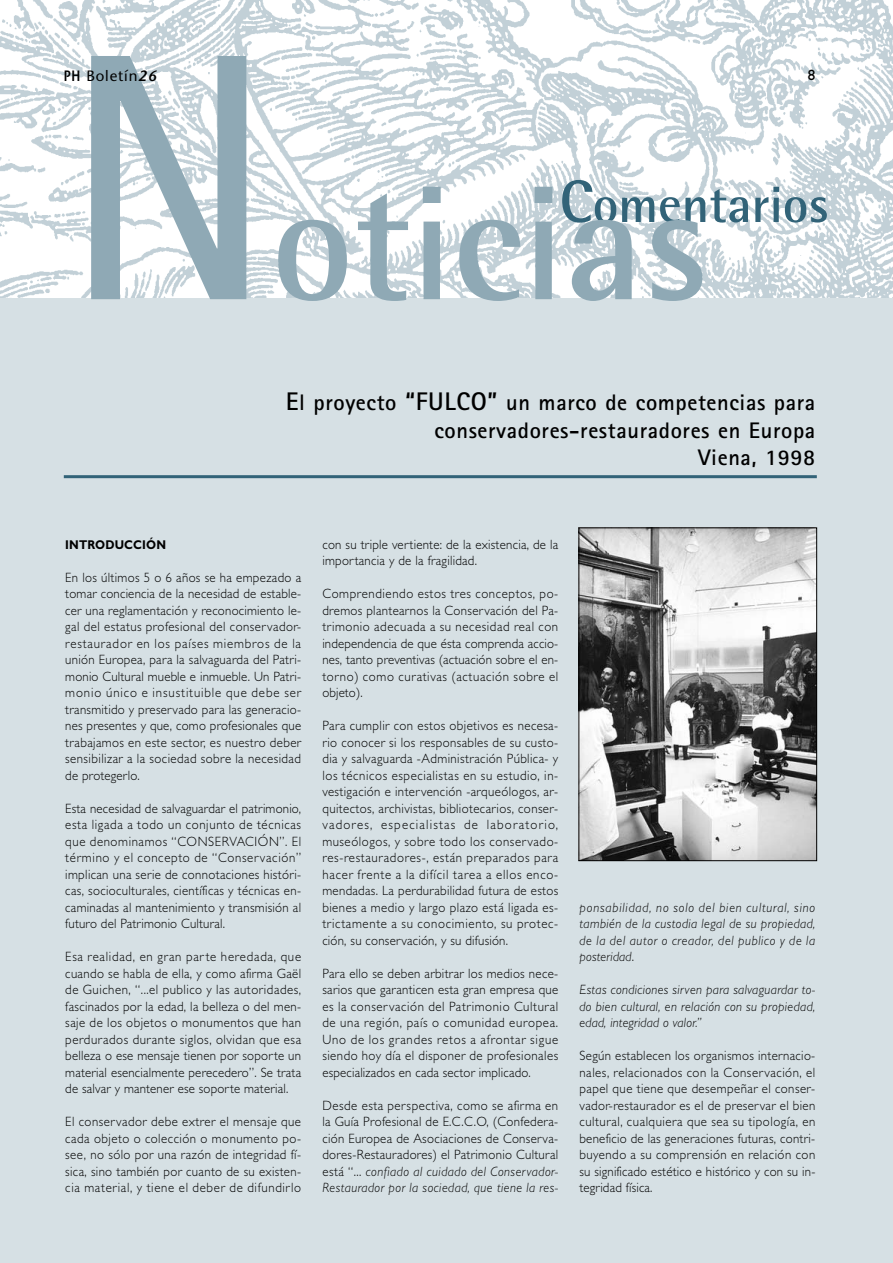
<style>
.page{position:relative;width:893px;height:1263px;background:#fff}
.page>*{position:absolute;margin:0;border:0;box-sizing:border-box;transform-origin:0 0}
.t1{font:700 163.05px "Rotis Semi Sans";color:#8fa9b5}
.t2{font:700 51px "Rotis Semi Sans";color:#326378}
.t3{font:700 22.5px/27.8px "Rotis Sans Serif";letter-spacing:.025em;color:#000;text-align:right}
.t4{font:15px "Stone Sans";letter-spacing:.055em;color:#000}
.t5{font:15px "Gill Sans";color:#000}
.t6{font:300 13.5px/16.5px "Gill Sans";letter-spacing:.02em;color:#000;text-align:justify;scale:.95 1}
.t7{font:italic 300 13.5px/16.5px "Gill Sans";letter-spacing:.03em;color:#000;text-align:justify;scale:.95 1}
.t8{font:700 12.75px "Gill Sans";letter-spacing:.01em;color:#000;scale:.9 1}
.s1{font-size:352.5px}
.s2{font-weight:600}
.s3{font-weight:600;font-style:italic}
.s4{font-size:60px}
.s5{font-size:25.5px}
.s6{font-style:italic}
.s7{font-style:normal}
</style>
<div class="page">
<div style="left:0;top:298px;width:892px;height:965px;background:#d6e0e4"></div>
<img style="left:0;top:0;width:892px;height:298px">
<hr style="left:64px;top:475px;width:752px;height:3px;background:#326378">
<img style="left:580px;top:530px;width:234px;height:329px">
<div style="left:578px;top:528px;width:238px;height:333px;border:1px solid #000"></div>
<h1 class="t1" style="left:66px;top:183px;width:645px"><span class="s1">N</span>oticias</h1>
<p class="t5" style="left:807px;top:69px;width:9px">8</p>
<p class="t4" style="left:64px;top:71px;width:94px"><span class="s2">PH</span> Boletín<span class="s3">26</span></p>
<h2 class="t2" style="left:559px;top:186px;width:271px"><span class="s4">C</span>omentarios</h2>
<h3 class="t3" style="left:286px;top:391px;width:531px"><span class="s5">E</span>l proyecto <span class="s5">“FULCO”</span> un marco de competencias para conservadores-restauradores en Europa<br>Viena, 1998</h3>
<p class="t8" style="left:65px;top:540px;width:113px">INTRODUCCIÓN</p>
<p class="t6" style="left:65px;top:571px;width:250px">En los últimos 5 o 6 años se ha empezado a tomar conciencia de la necesidad de estable&shy;cer una reglamentación y reconocimiento le&shy;gal del estatus profesional del conservador&shy;restaurador en los países miembros de la unión Europea, para la salvaguarda del Patri&shy;monio Cultural mueble e inmueble. Un Patri&shy;monio único e insustituible que debe ser transmitido y preservado para las generacio&shy;nes presentes y que, como profesionales que trabajamos en este sector, es nuestro deber sensibilizar a la sociedad sobre la necesidad de protegerlo.</p>
<p class="t6" style="left:65px;top:802px;width:250px">Esta necesidad de salvaguardar el patrimonio, esta ligada a todo un conjunto de técnicas que denominamos “CONSERVACIÓN”. El término y el concepto de “Conservación” implican una serie de connotaciones históri&shy;cas, socioculturales, científicas y técnicas en&shy;caminadas al mantenimiento y transmisión al futuro del Patrimonio Cultural.</p>
<p class="t6" style="left:65px;top:950px;width:250px">Esa realidad, en gran parte heredada, que cuando se habla de ella, y como afirma Gaël de Guichen, “...el publico y las autoridades, fascinados por la edad, la belleza o del men&shy;saje de los objetos o monumentos que han perdurados durante siglos, olvidan que esa belleza o ese mensaje tienen por soporte un material esencialmente perecedero”. Se trata de salvar y mantener ese soporte material.</p>
<p class="t6" style="left:65px;top:1115px;width:250px">El conservador debe extrer el mensaje que cada objeto o colección o monumento po&shy;see, no sólo por una razón de integridad fí&shy;sica, sino también por cuanto de su existen&shy;cia material, y tiene el deber de difundirlo</p>
<p class="t6" style="left:322px;top:538px;width:250px">con su triple vertiente: de la existencia, de la importancia y de la fragilidad.</p>
<p class="t6" style="left:322px;top:587px;width:250px">Comprendiendo estos tres conceptos, po&shy;dremos plantearnos la Conservación del Pa&shy;trimonio adecuada a su necesidad real con independencia de que ésta comprenda accio&shy;nes, tanto preventivas (actuación sobre el en&shy;torno) como curativas (actuación sobre el objeto).</p>
<p class="t6" style="left:322px;top:719px;width:250px">Para cumplir con estos objetivos es necesa&shy;rio conocer si los responsables de su custo&shy;dia y salvaguarda -Administración Pública- y los técnicos especialistas en su estudio, in&shy;vestigación e intervención -arqueólogos, ar&shy;quitectos, archivistas, bibliotecarios, conser&shy;vadores, especialistas de laboratorio, museólogos, y sobre todo los conservado&shy;res-restauradores-, están preparados para hacer frente a la difícil tarea a ellos enco&shy;mendadas. La perdurabilidad futura de estos bienes a medio y largo plazo está ligada es&shy;trictamente a su conocimiento, su protec&shy;ción, su conservación, y su difusión.</p>
<p class="t6" style="left:322px;top:967px;width:250px">Para ello se deben arbitrar los medios nece&shy;sarios que garanticen esta gran empresa que es la conservación del Patrimonio Cultural de una región, país o comunidad europea.<br>Uno de los grandes retos a afrontar sigue siendo hoy día el disponer de profesionales especializados en cada sector implicado.</p>
<p class="t6" style="left:322px;top:1099px;width:250px">Desde esta perspectiva, como se afirma en la Guía Profesional de E.C.C.O, (Confedera&shy;ción Europea de Asociaciones de Conserva&shy;dores-Restauradores) el Patrimonio Cultural está “... <span class="s6">confiado al cuidado del Conservador-Restaurador por la sociedad, que tiene la res-</span></p>
<p class="t7" style="left:579px;top:901px;width:250px">ponsabilidad, no solo del bien cultural, sino también de la custodia legal de su propiedad, de la del autor o creador, del publico y de la posteridad<span class="s7">.</span></p>
<p class="t7" style="left:579px;top:983px;width:250px">Estas condiciones sirven para salvaguardar to&shy;do bien cultural, en relación con su propiedad, edad, integridad o valor.”</p>
<p class="t6" style="left:579px;top:1049px;width:250px">Según establecen los organismos internacio&shy;nales, relacionados con la Conservación, el papel que tiene que desempeñar el conser&shy;vador-restaurador es el de preservar el bien cultural, cualquiera que sea su tipología, en beneficio de las generaciones futuras, contri&shy;buyendo a su comprensión en relación con su significado estético e histórico y con su in&shy;tegridad física.</p>
</div>
